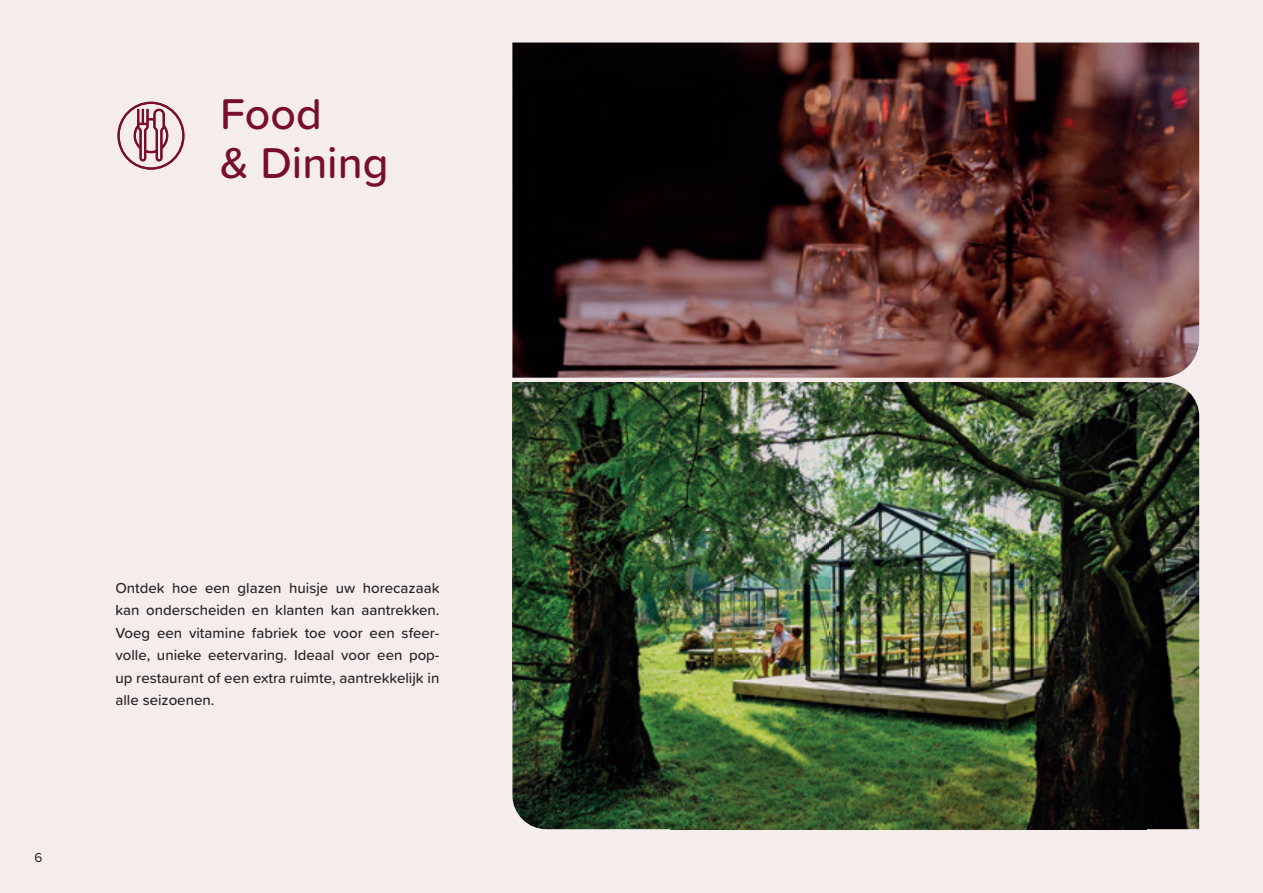
<style>
.page{position:relative;width:1263px;height:893px;background:#f4edec}
.page>*{position:absolute;margin:0;border:0;box-sizing:border-box;transform-origin:0 0}
.t1{font:500 44.7px/49.2px "Proxima Soft";color:#790d2c}
.t2{font:500 15px/22.5px "Proxima Soft";color:#2a2526;text-align:justify}
.t3{font:13.5px "Proxima Soft";color:#231f20}
</style>
<div class="page">
<img style="left:512px;top:43px;width:687px;height:335px">
<img style="left:512px;top:382px;width:687px;height:447px">
<svg style="left:117px;top:102px;width:68px;height:68px;background:#d2b0b8"></svg>
<div style="left:116px;top:582px;width:323px;height:13px;background:#f4edec"></div>
<div style="left:117px;top:605px;width:322px;height:10px;background:#f4edec"></div>
<div style="left:116px;top:627px;width:323px;height:13px;background:#f4edec"></div>
<div style="left:116px;top:650px;width:323px;height:13px;background:#f4edec"></div>
<div style="left:117px;top:672px;width:322px;height:13px;background:#f4edec"></div>
<div style="left:116px;top:695px;width:98px;height:10px;background:#f4edec"></div>
<h1 class="t1" style="left:220px;top:87px;width:170px">Food<br>&amp; Dining</h1>
<p class="t3" style="left:35px;top:847px;width:9px">6</p>
<p class="t2" style="left:115px;top:576px;width:326px">Ontdek hoe een glazen huisje uw horecazaak kan onderscheiden en klanten kan aantrekken.<br>Voeg een vitamine fabriek toe voor een sfeer&shy;volle, unieke eetervaring. Ideaal voor een pop&shy;up restaurant of een extra ruimte, aantrekkelijk in alle seizoenen.</p>
</div>
